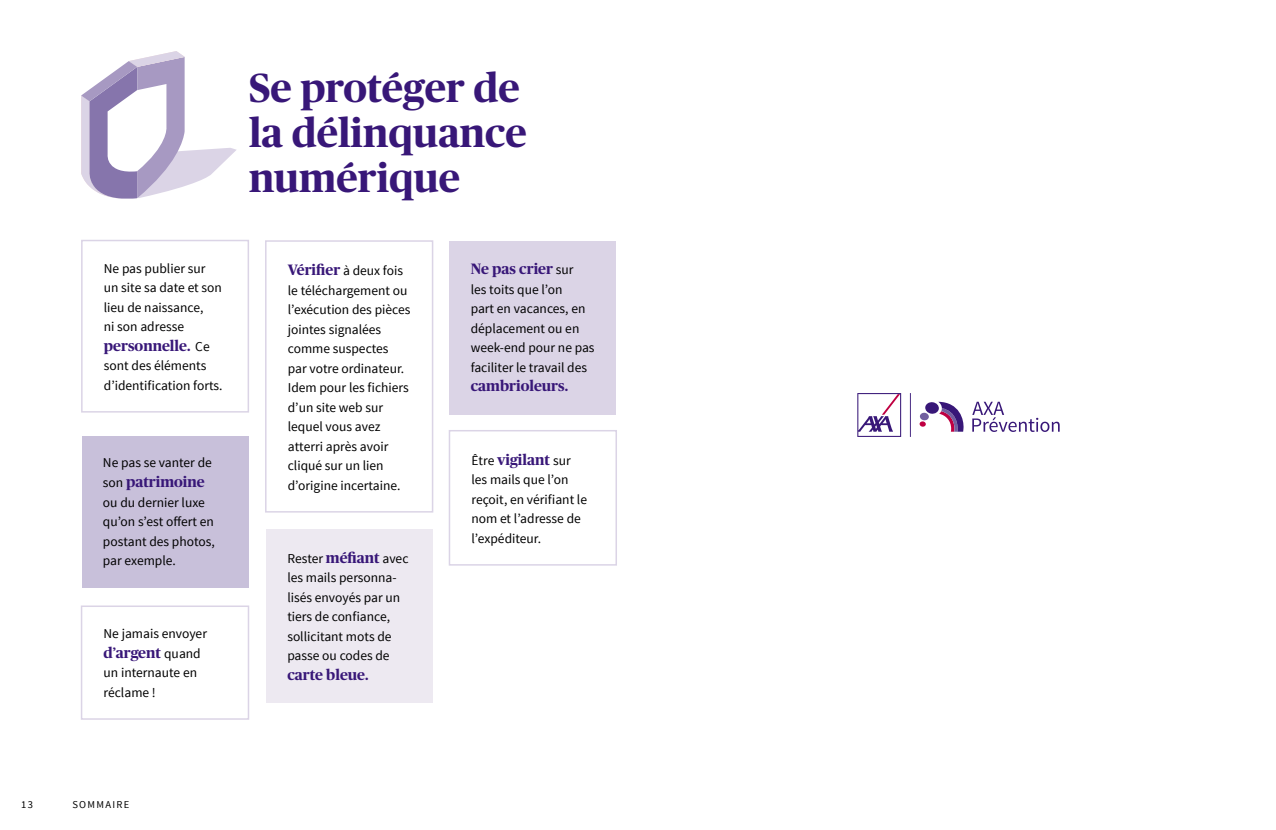
<style>
.page{position:relative;width:1276px;height:830px;background:#fff}
.page>*{position:absolute;margin:0;border:0;box-sizing:border-box;transform-origin:0 0}
.t1{font:700 40.5px/45px "Publico Headline";color:#381778}
.t2{font:700 15px "Publico";color:#381778}
.t3{font:13.5px/19.5px "Source Sans Pro";color:#000}
.t4{font:10.5px "Source Sans Pro";letter-spacing:.125em;color:#000}
.s1{font-family:"Source Sans Pro";font-weight:400;font-size:13.5px;color:#000}
.s2{font-family:"Publico";font-weight:700;font-size:15px;color:#381778}
</style>
<div class="page">
<div style="left:81px;top:240px;width:168px;height:172px;border:2px solid #dbd4e6"></div>
<div style="left:266px;top:529px;width:166px;height:173px;background:#ede9f1"></div>
<div style="left:449px;top:241px;width:167px;height:173px;background:#dbd4e6"></div>
<div style="left:81px;top:605px;width:168px;height:114px;border:2px solid #dbd4e6"></div>
<div style="left:82px;top:436px;width:166px;height:151px;background:#c8c0da"></div>
<div style="left:265px;top:240px;width:168px;height:272px;border:2px solid #dbd4e6"></div>
<div style="left:449px;top:430px;width:168px;height:135px;border:2px solid #dbd4e6"></div>
<svg style="left:81px;top:51px;width:156px;height:148px"></svg>
<svg style="left:857px;top:393px;width:44px;height:43px"></svg>
<svg style="left:910px;top:393px;width:1px;height:43px"></svg>
<svg style="left:919px;top:401px;width:45px;height:30px"></svg>
<svg style="left:972px;top:401px;width:87px;height:31px"></svg>
<p class="t3" style="left:104px;top:258px;width:119px">Ne pas publier sur un site sa date et son lieu de naissance,<br>ni son adresse</p>
<p class="t2" style="left:104px;top:335px;width:107px">personnelle. <span class="s1">Ce</span></p>
<p class="t3" style="left:104px;top:356px;width:120px">sont des éléments d’identification forts.</p>
<p class="t3" style="left:103px;top:453px;width:110px">Ne pas se vanter de</p>
<p class="t2" style="left:103px;top:471px;width:103px"><span class="s1">son</span> patrimoine</p>
<p class="t3" style="left:103px;top:492px;width:113px">ou du dernier luxe qu’on s’est offert en postant des photos, par exemple.</p>
<p class="t3" style="left:104px;top:624px;width:105px">Ne jamais envoyer</p>
<p class="t2" style="left:104px;top:641px;width:99px">d’argent <span class="s1">quand</span></p>
<p class="t3" style="left:104px;top:663px;width:95px">un internaute en réclame !</p>
<h1 class="t1" style="left:249px;top:63px;width:279px">Se protéger de la délinquance numérique</h1>
<p class="t3" style="left:288px;top:261px;width:124px"><span class="s2">Vérifier</span> à deux fois le téléchargement ou l’exécution des pièces jointes signalées comme suspectes par votre ordinateur.<br>Idem pour les fichiers d’un site web sur lequel vous avez atterri après avoir cliqué sur un lien d’origine incertaine.</p>
<p class="t3" style="left:287px;top:548px;width:123px">Rester <span class="s2">méfiant</span> avec les mails personna&shy;lisés envoyés par un tiers de confiance, sollicitant mots de passe ou codes de</p>
<p class="t2" style="left:287px;top:663px;width:83px">carte bleue.</p>
<p class="t2" style="left:471px;top:258px;width:104px">Ne pas crier <span class="s1">sur</span></p>
<p class="t3" style="left:471px;top:280px;width:125px">les toits que l’on<br>part en vacances, en déplacement ou en week-end pour ne pas faciliter le travail des</p>
<p class="t2" style="left:471px;top:375px;width:99px">cambrioleurs.</p>
<p class="t2" style="left:471px;top:448px;width:101px"><span class="s1">Être</span> vigilant <span class="s1">sur</span></p>
<p class="t3" style="left:471px;top:470px;width:117px">les mails que l’on reçoit, en vérifiant le nom et l’adresse de l’expéditeur.</p>
<p class="t4" style="left:21px;top:798px;width:13px">13</p>
<p class="t4" style="left:72px;top:798px;width:59px">SOMMAIRE</p>
</div>
